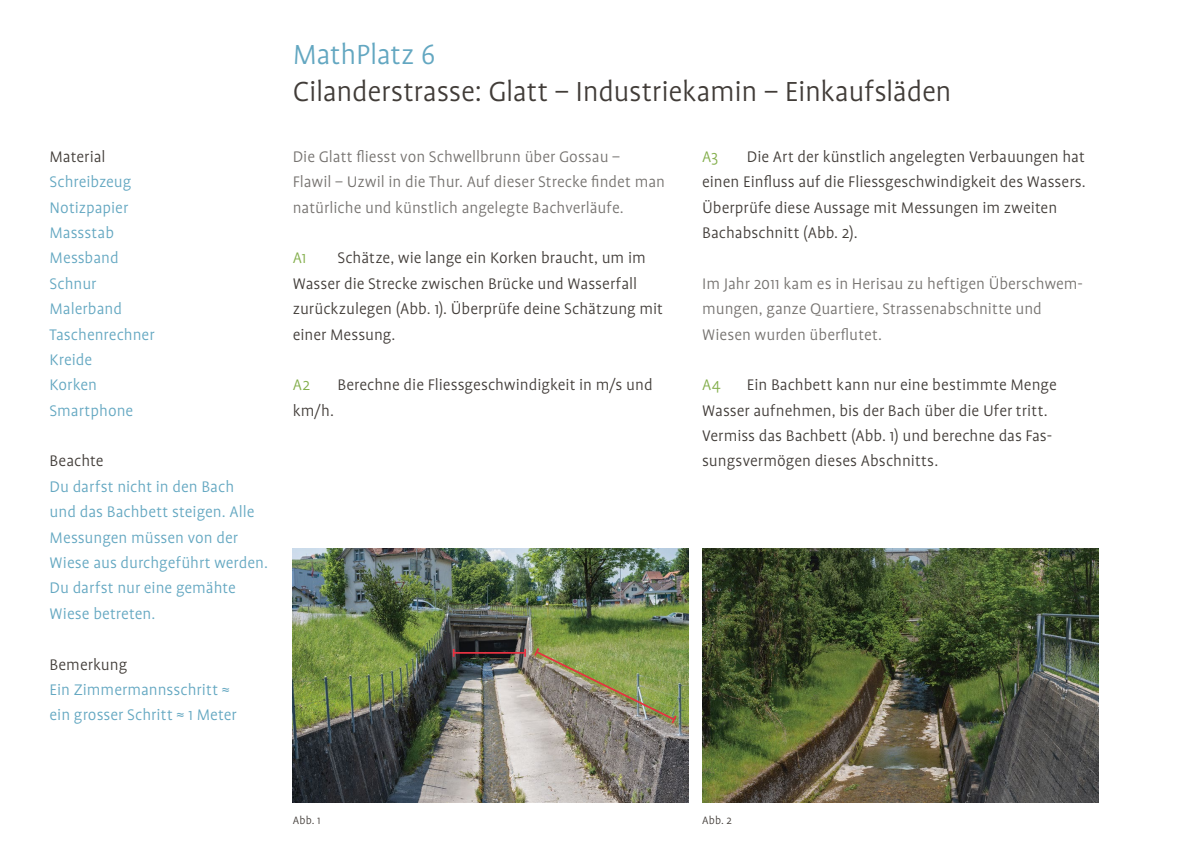
<style>
.page{position:relative;width:1191px;height:844px;background:#fff}
.page>*{position:absolute;margin:0;border:0;box-sizing:border-box;transform-origin:0 0}
.t1{font:300 31.5px/36.8px "Profile OT";letter-spacing:-.01em;color:#413c38}
.t2{font:300 17.5px/25.4px "Profile OT";color:#413c38}
.t3{font:300 17.5px/25.4px "Profile OT";color:#63a7c1}
.t4{font:300 17.5px/25.4px "Profile OT";color:#75726f}
.t5{font:300 17.5px "Profile OT";letter-spacing:.005em;color:#83ae4b}
.t6{font:300 12.25px "Profile OT";letter-spacing:.015em;color:#413c38}
.s1{color:#413c38}
.s2{color:#63a7c1}
</style>
<div class="page">
<hr style="left:1190px;top:0;width:1px;height:843px;background:#9da186">
<img style="left:293px;top:548px;width:395px;height:254px">
<img style="left:702px;top:548px;width:396px;height:254px">
<img style="left:532px;top:646px;width:146px;height:79px">
<hr style="left:454px;top:651px;width:71px;height:2px;background:#e63241">
<svg style="left:524px;top:648px;width:2px;height:8px"></svg>
<p class="t3" style="left:50px;top:145px;width:106px"><span class="s1">Material<br></span>Schreibzeug<br>Notizpapier<br>Massstab<br>Messband<br>Schnur<br>Malerband<br>Taschenrechner<br>Kreide<br>Korken<br>Smartphone</p>
<p class="t3" style="left:50px;top:449px;width:220px"><span class="s1">Beachte<br></span>Du darfst nicht in den Bach<br>und das Bachbett steigen. Alle<br>Messungen müssen von der<br>Wiese aus durchgeführt werden.<br>Du darfst nur eine gemähte<br>Wiese betreten.</p>
<p class="t3" style="left:50px;top:652px;width:189px"><span class="s1">Bemerkung<br></span>Ein Zimmermannsschritt ≈ ein grosser Schritt ≈ 1 Meter</p>
<p class="t1" style="left:293px;top:38px;width:660px"><span class="s2">MathPlatz 6<br></span>Cilanderstrasse: Glatt – Industriekamin – Einkaufsläden</p>
<p class="t4" style="left:293px;top:145px;width:374px">Die Glatt fliesst von Schwellbrunn über Gossau –<br>Flawil – Uzwil in die Thur. Auf dieser Strecke findet man natürliche und künstlich angelegte Bachverläufe.</p>
<p class="t5" style="left:293px;top:249px;width:15px">A1</p>
<p class="t2" style="left:293px;top:246px;width:372px;text-indent:45px">Schätze, wie lange ein Korken braucht, um im Wasser die Strecke zwischen Brücke und Wasserfall zurückzulegen (Abb. 1). Überprüfe deine Schätzung mit einer Messung.</p>
<p class="t5" style="left:293px;top:375px;width:19px">A2</p>
<p class="t2" style="left:337px;top:373px;width:317px">Berechne die Fliessgeschwindigkeit in m/s und</p>
<p class="t2" style="left:293px;top:398px;width:43px">km/h.</p>
<p class="t2" style="left:702px;top:145px;width:385px;text-indent:45px">Die Art der künstlich angelegten Verbauungen hat einen Einfluss auf die Fliessgeschwindigkeit des Wassers.<br>Überprüfe diese Aussage mit Messungen im zweiten Bachabschnitt (Abb. 2).</p>
<p class="t4" style="left:702px;top:271px;width:382px">Im Jahr 2011 kam es in Herisau zu heftigen Überschwem&shy;mungen, ganze Quartiere, Strassenabschnitte und<br>Wiesen wurden überflutet.</p>
<p class="t5" style="left:702px;top:147px;width:18px">A3</p>
<p class="t2" style="left:702px;top:373px;width:356px;text-indent:45px">Ein Bachbett kann nur eine bestimmte Menge Wasser aufnehmen, bis der Bach über die Ufer tritt.<br>Vermiss das Bachbett (Abb. 1) und berechne das Fas&shy;sungsvermögen dieses Abschnitts.</p>
<p class="t5" style="left:702px;top:375px;width:20px">A4</p>
<p class="t6" style="left:293px;top:813px;width:29px">Abb. 1</p>
<p class="t6" style="left:702px;top:813px;width:31px">Abb. 2</p>
</div>
